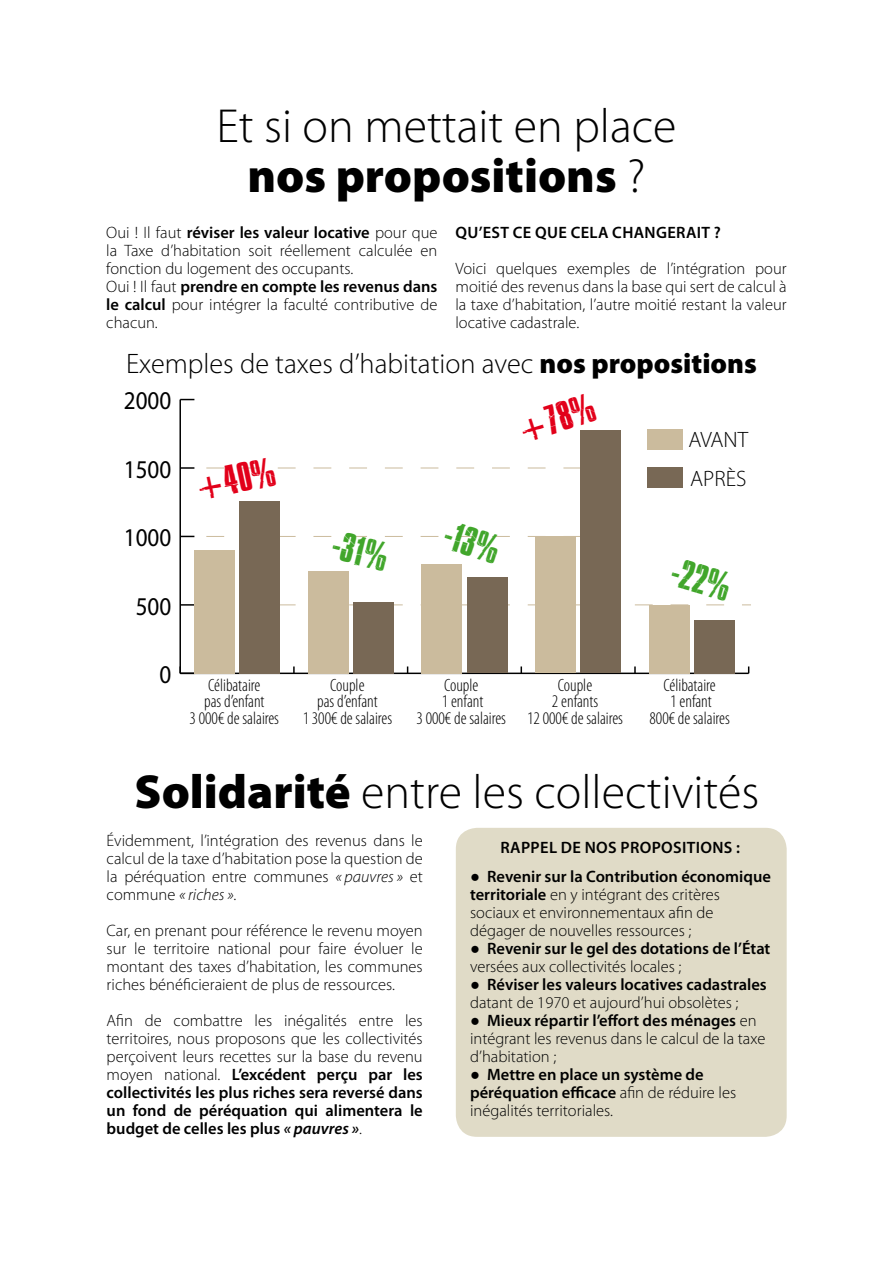
<style>
.page{position:relative;width:893px;height:1263px;background:#fff}
.page>*{position:absolute;margin:0;border:0;box-sizing:border-box;transform-origin:0 0}
.t1{font:300 48px "Myriad Pro";color:#000}
.t2{font:900 48px "Myriad Pro";color:#000}
.t3{font:35.7px "Bison PR";color:#41a62b}
.t4{font:35.7px "Bison PR";color:#e2001a}
.t5{font:300 28.2px "Myriad Pro";color:#000}
.t6{font:25.65px "Myriad Pro";color:#000;scale:.9 1}
.t7{font:300 22.35px/38.7px "Myriad Pro";color:#000}
.t8{font:300 condensed 17.85px/16.4px "Myriad Pro";color:#000;text-align:center}
.Style_de_paragraphe{font:300 16.5px/18px "Myriad Pro";color:#000;text-align:justify}
.Style_de_paragraphe-2{font:600 16.5px/18px "Myriad Pro";color:#000}
.Style_de_paragraphe-3{font:600 16.5px "Myriad Pro";letter-spacing:.02em;color:#000}
.s1{font-weight:300}
.s2{font-weight:600}
.s3{font-weight:900}
.s4{font-style:italic}
.s5{font-weight:600;font-style:italic}
.s6{font-family:"Arial";font-weight:400}
</style>
<div class="page">
<hr style="left:180px;top:673px;width:569px;height:1px;background:#000">
<svg style="left:293px;top:666px;width:2px;height:7px"></svg>
<svg style="left:634px;top:666px;width:2px;height:7px"></svg>
<svg style="left:206px;top:468px;width:374px;height:1px"></svg>
<svg style="left:206px;top:536px;width:374px;height:1px"></svg>
<svg style="left:280px;top:605px;width:471px;height:1px"></svg>
<hr style="left:179px;top:400px;width:2px;height:273px;background:#000">
<svg style="left:179px;top:666px;width:15px;height:8px"></svg>
<svg style="left:181px;top:604px;width:13px;height:2px"></svg>
<svg style="left:181px;top:536px;width:13px;height:1px"></svg>
<svg style="left:181px;top:467px;width:13px;height:2px"></svg>
<svg style="left:180px;top:399px;width:14px;height:1px"></svg>
<div style="left:239px;top:501px;width:41px;height:172px;background:#786855"></div>
<div style="left:353px;top:602px;width:41px;height:71px;background:#786855"></div>
<div style="left:467px;top:577px;width:41px;height:96px;background:#786855"></div>
<div style="left:580px;top:430px;width:41px;height:243px;background:#786855"></div>
<div style="left:694px;top:620px;width:41px;height:53px;background:#786855"></div>
<div style="left:194px;top:550px;width:41px;height:123px;background:#cbbb9d"></div>
<div style="left:308px;top:571px;width:40px;height:102px;background:#cbbb9d"></div>
<div style="left:421px;top:564px;width:41px;height:109px;background:#cbbb9d"></div>
<div style="left:535px;top:536px;width:41px;height:137px;background:#cbbb9d"></div>
<div style="left:649px;top:605px;width:41px;height:68px;background:#cbbb9d"></div>
<div style="left:648px;top:429px;width:35px;height:21px;background:#cbbb9d"></div>
<div style="left:648px;top:467px;width:35px;height:21px;background:#786855"></div>
<div style="left:456px;top:828px;width:331px;height:309px;background:#e0dbc7;border-radius:21px"></div>
<p class="t1" style="left:216px;top:97px;width:462px">Et si on mettait en place</p>
<p class="t2" style="left:247px;top:144px;width:399px">nos propositions <span class="s1">?</span></p>
<p class="Style_de_paragraphe" style="left:106px;top:224px;width:333px">Oui ! Il faut <span class="s2">réviser les valeur locative</span> pour que la Taxe d’habitation soit réellement calculée en fonction du logement des occupants.</p>
<p class="Style_de_paragraphe" style="left:106px;top:278px;width:333px">Oui ! Il faut <span class="s2">prendre en compte les revenus dans le calcul</span> pour intégrer la faculté contributive de chacun.</p>
<p class="Style_de_paragraphe-3" style="left:456px;top:222px;width:267px">QU’EST CE QUE CELA CHANGERAIT ?</p>
<p class="Style_de_paragraphe" style="left:455px;top:260px;width:333px">Voici quelques exemples de l’intégration pour moitié des revenus dans la base qui sert de calcul à la taxe d’habitation, l’autre moitié restant la valeur locative cadastrale.</p>
<p class="t5" style="left:126px;top:346px;width:632px">Exemples de taxes d’habitation avec <span class="s3">nos propositions</span></p>
<p class="t6" style="left:124px;top:385px;width:54px">2000</p>
<p class="t6" style="left:124px;top:453px;width:54px">1500</p>
<p class="t6" style="left:124px;top:522px;width:54px">1000</p>
<p class="t6" style="left:136px;top:590px;width:41px">500</p>
<p class="t4" style="left:192px;top:471px;width:83px;rotate:-12deg">+40%</p>
<p class="t4" style="left:513px;top:414px;width:81px;rotate:-18deg">+78%</p>
<p class="t3" style="left:337px;top:528px;width:58px;rotate:14deg">-31%</p>
<p class="t3" style="left:450px;top:517px;width:58px;rotate:18deg">-13%</p>
<p class="t7" style="left:688px;top:420px;width:61px">AVANT<br>APRÈS</p>
<p class="t3" style="left:677px;top:555px;width:62px;rotate:16deg">-22%</p>
<p class="t6" style="left:159px;top:658px;width:15px">0</p>
<p class="t8" style="left:190px;top:677px;width:91px">Célibataire<br>pas d’enfant<br>3 000€ de salaires</p>
<p class="t8" style="left:303px;top:677px;width:91px">Couple<br>pas d’enfant<br>1 300€ de salaires</p>
<p class="t8" style="left:416px;top:677px;width:91px">Couple<br>1 enfant<br>3 000€ de salaires</p>
<p class="t8" style="left:527px;top:677px;width:97px">Couple<br>2 enfants<br>12 000€ de salaires</p>
<p class="t8" style="left:649px;top:677px;width:82px">Célibataire<br>1 enfant<br>800€ de salaires</p>
<p class="t1" style="left:134px;top:763px;width:626px"><span class="s3">Solidarité</span> entre les collectivités</p>
<p class="Style_de_paragraphe" style="left:107px;top:831px;width:318px">Évidemment, l’intégration des revenus dans le calcul de la taxe d’habitation pose la question de la péréquation entre communes <span class="s4">« pauvres »</span> et commune <span class="s4">« riches »</span>.</p>
<p class="Style_de_paragraphe" style="left:107px;top:921px;width:318px">Car, en prenant pour référence le revenu moyen sur le territoire national pour faire évoluer le montant des taxes d’habitation, les communes riches bénéficieraient de plus de ressources.</p>
<p class="Style_de_paragraphe" style="left:107px;top:1011px;width:318px">Afin de combattre les inégalités entre les territoires, nous proposons que les collectivités perçoivent leurs recettes sur la base du revenu moyen national. <span class="s2">L’excédent perçu par les collectivités les plus riches sera reversé dans un fond de péréquation qui alimentera le budget de celles les plus</span> <span class="s5">« pauvres »</span>.</p>
<p class="Style_de_paragraphe-3" style="left:500px;top:837px;width:241px">RAPPEL DE NOS PROPOSITIONS :</p>
<p class="Style_de_paragraphe" style="left:470px;top:867px;width:302px;text-align:left"><span class="s6">●</span> <span class="s2">Revenir sur la Contribution économique territoriale</span> en y intégrant des critères sociaux et environnementaux afin de dégager de nouvelles ressources ;</p>
<p class="Style_de_paragraphe-2" style="left:470px;top:939px;width:302px"><span class="s6">●</span> Revenir sur le gel des dotations de l’État <span class="s1">versées aux collectivités locales ;</span></p>
<p class="Style_de_paragraphe-2" style="left:470px;top:975px;width:298px"><span class="s6">●</span> Réviser les valeurs locatives cadastrales <span class="s1">datant de 1970 et aujourd’hui obsolètes ;</span></p>
<p class="Style_de_paragraphe" style="left:470px;top:1011px;width:297px;text-align:left"><span class="s6">●</span> <span class="s2">Mieux répartir l’effort des ménages</span> en intégrant les revenus dans le calcul de la taxe d’habitation ;</p>
<p class="Style_de_paragraphe-2" style="left:470px;top:1065px;width:268px"><span class="s6">●</span> Mettre en place un système de péréquation efficace <span class="s1">afin de réduire les inégalités territoriales.</span></p>
</div>
